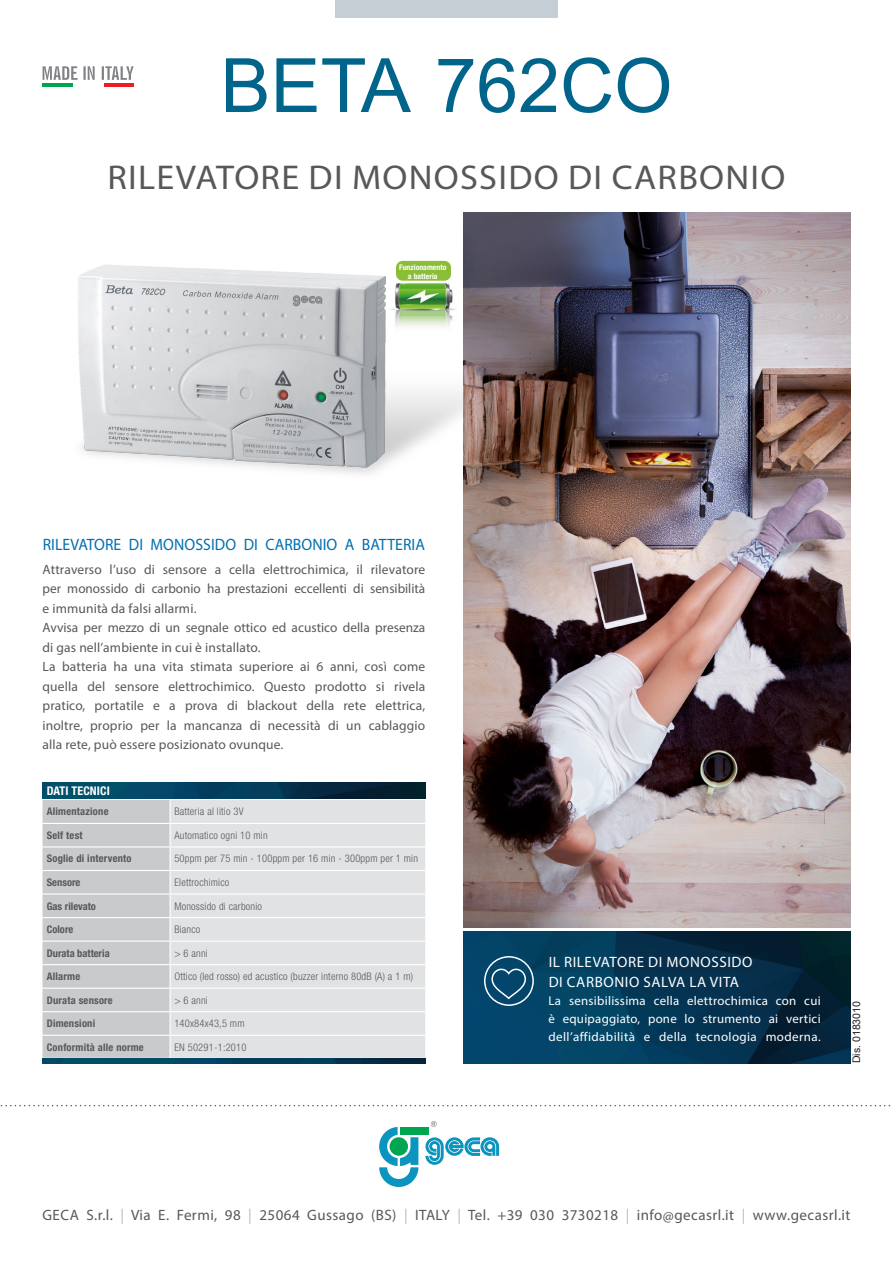
<style>
.page{position:relative;width:893px;height:1263px;background:#fff}
.page>*{position:absolute;margin:0;border:0;box-sizing:border-box;transform-origin:0 0}
.t1{font:75px "Arial";color:#00648b}
.t2{font:34.5px "Myriad Pro";letter-spacing:.035em;color:#57585a;scale:1.05 1}
.t3{font:16.5px "Myriad Pro";letter-spacing:.005em;color:#006fb1;scale:.95 1}
.t4{font:15px "Myriad Pro";letter-spacing:.03em;color:#57585a}
.t5{font:15px "Myriad Pro";letter-spacing:.04em;color:#fff}
.t6{font:13.5px/19.5px "Myriad Pro";letter-spacing:.005em;color:#57585a;text-align:justify}
.t7{font:12.75px/18px "Myriad Pro";letter-spacing:.03em;color:#fff;text-align:justify}
.t8{font:700 condensed 12px "Helvetica Neue LT Std";letter-spacing:.01em;color:#fff}
.t9{font:300 condensed 10.5px "Helvetica Neue LT Std";letter-spacing:.02em;color:#57585a}
.t10{font:700 condensed 10.5px "Helvetica Neue LT Std";letter-spacing:.02em;color:#57585a}
.t11{font:700 condensed 10.5px "Helvetica Neue LT Std";color:#57585a}
.t12{font:10.5px "Arial Unicode MS";color:#231f20}
.t13{font:700 condensed 7.8px/9.3px "Helvetica Neue LT Std";color:#fff;text-align:center}
.s1{color:#b8b9bc}
</style>
<div class="page">
<img style="left:78px;top:260px;width:385px;height:214px">
<img style="left:463px;top:931px;width:387px;height:132px">
<div style="left:335px;top:0;width:223px;height:18px;background:#c4ced4"></div>
<svg style="left:43px;top:66px;width:91px;height:14px"></svg>
<hr style="left:43px;top:83px;width:30px;height:4px;background:#00a54f">
<hr style="left:103px;top:83px;width:31px;height:4px;background:#ee1d23">
<svg style="left:0;top:1105px;width:891px;height:1px"></svg>
<div style="left:171px;top:800px;width:254px;height:258px;background:#e1e2e4"></div>
<hr style="left:170px;top:823px;width:255px;height:1px;background:#fff">
<hr style="left:170px;top:846px;width:255px;height:1px;background:#fff">
<hr style="left:170px;top:870px;width:255px;height:1px;background:#fff">
<hr style="left:170px;top:893px;width:255px;height:1px;background:#fff">
<hr style="left:170px;top:917px;width:255px;height:1px;background:#fff">
<hr style="left:170px;top:940px;width:255px;height:2px;background:#fff">
<hr style="left:170px;top:964px;width:255px;height:1px;background:#fff">
<hr style="left:170px;top:988px;width:255px;height:1px;background:#fff">
<hr style="left:170px;top:1011px;width:255px;height:1px;background:#fff">
<hr style="left:170px;top:1035px;width:255px;height:1px;background:#fff">
<div style="left:43px;top:800px;width:128px;height:258px;background:#c9cacc"></div>
<img style="left:43px;top:1059px;width:382px;height:4px">
<img style="left:43px;top:783px;width:382px;height:16px">
<img style="left:463px;top:213px;width:387px;height:714px">
<div style="left:484px;top:956px;width:50px;height:50px;border:2px solid #fff;border-radius:50%"></div>
<svg style="left:491px;top:965px;width:36px;height:35px"></svg>
<svg style="left:425px;top:1137px;width:74px;height:28px"></svg>
<svg style="left:379px;top:1127px;width:39px;height:60px"></svg>
<div style="left:400px;top:1127px;width:29px;height:8px;background:#00a54f"></div>
<div style="left:390px;top:1137px;width:18px;height:19px;background:#00a54f;border-radius:50%"></div>
<svg style="left:431px;top:1121px;width:6px;height:6px"></svg>
<img style="left:388px;top:279px;width:74px;height:60px">
<div style="left:396px;top:261px;width:55px;height:20px;background:#8abe37;border-radius:7px"></div>
<p class="t1" style="left:220px;top:37px;width:453px">BETA 762CO</p>
<p class="t2" style="left:108px;top:157px;width:647px">RILEVATORE DI MONOSSIDO DI CARBONIO</p>
<p class="t13" style="left:399px;top:262px;width:49px">Funzionamento a batteria</p>
<p class="t3" style="left:43px;top:534px;width:404px">RILEVATORE DI MONOSSIDO DI CARBONIO A BATTERIA</p>
<p class="t6" style="left:43px;top:559px;width:384px">Attraverso l’uso di sensore a cella elettrochimica, il rilevatore per monossido di carbonio ha prestazioni eccellenti di sensibilità e immunità da falsi allarmi.</p>
<p class="t6" style="left:43px;top:618px;width:384px">Avvisa per mezzo di un segnale ottico ed acustico della presenza di gas nell’ambiente in cui è installato.</p>
<p class="t6" style="left:43px;top:657px;width:384px">La batteria ha una vita stimata superiore ai 6 anni, così come quella del sensore elettrochimico. Questo prodotto si rivela pratico, portatile e a prova di blackout della rete elettrica, inoltre, proprio per la mancanza di necessità di un cablaggio alla rete, può essere posizionato ovunque.</p>
<p class="t8" style="left:47px;top:783px;width:65px">DATI TECNICI</p>
<p class="t10" style="left:47px;top:805px;width:63px">Alimentazione</p>
<p class="t9" style="left:174px;top:806px;width:71px">Batteria al litio 3V</p>
<p class="t10" style="left:47px;top:829px;width:37px">Self test</p>
<p class="t9" style="left:174px;top:829px;width:95px">Automatico ogni 10 min</p>
<p class="t10" style="left:47px;top:852px;width:86px">Soglie di intervento</p>
<p class="t9" style="left:174px;top:853px;width:245px">50ppm per 75 min - 100ppm per 16 min - 300ppm per 1 min</p>
<p class="t11" style="left:47px;top:876px;width:35px">Sensore</p>
<p class="t9" style="left:174px;top:876px;width:56px">Elettrochimico</p>
<p class="t11" style="left:47px;top:899px;width:51px">Gas rilevato</p>
<p class="t9" style="left:174px;top:900px;width:89px">Monossido di carbonio</p>
<p class="t10" style="left:47px;top:923px;width:28px">Colore</p>
<p class="t9" style="left:174px;top:923px;width:28px">Bianco</p>
<p class="t11" style="left:47px;top:946px;width:64px">Durata batteria</p>
<p class="t9" style="left:174px;top:947px;width:35px">&gt; 6 anni</p>
<p class="t10" style="left:47px;top:970px;width:35px">Allarme</p>
<p class="t9" style="left:174px;top:970px;width:240px">Ottico (led rosso) ed acustico (buzzer interno 80dB (A) a 1 m)</p>
<p class="t10" style="left:47px;top:993px;width:68px">Durata sensore</p>
<p class="t9" style="left:174px;top:994px;width:35px">&gt; 6 anni</p>
<p class="t10" style="left:47px;top:1017px;width:50px">Dimensioni</p>
<p class="t9" style="left:174px;top:1017px;width:72px">140x84x43,5 mm</p>
<p class="t10" style="left:47px;top:1040px;width:99px">Conformità alle norme</p>
<p class="t9" style="left:174px;top:1041px;width:74px">EN 50291-1:2010</p>
<p class="t5" style="left:549px;top:953px;width:205px">IL RILEVATORE DI MONOSSIDO</p>
<p class="t5" style="left:549px;top:972px;width:192px">DI CARBONIO SALVA LA VITA</p>
<p class="t7" style="left:549px;top:991px;width:274px">La sensibilissima cella elettrochimica con cui è equipaggiato, pone lo strumento ai vertici dell’affidabilità e della tecnologia moderna.</p>
<p class="t12" style="left:849px;top:1063px;width:63px;rotate:-90deg">Dis. 0183010</p>
<p class="t4" style="left:43px;top:1205px;width:809px">GECA S.r.l. <span class="s1">|</span> Via E. Fermi, 98 <span class="s1">|</span> 25064 Gussago (BS) <span class="s1">|</span> ITALY <span class="s1">|</span> Tel. +39 030 3730218 <span class="s1">|</span> info@gecasrl.it <span class="s1">|</span> www.gecasrl.it</p>
</div>
